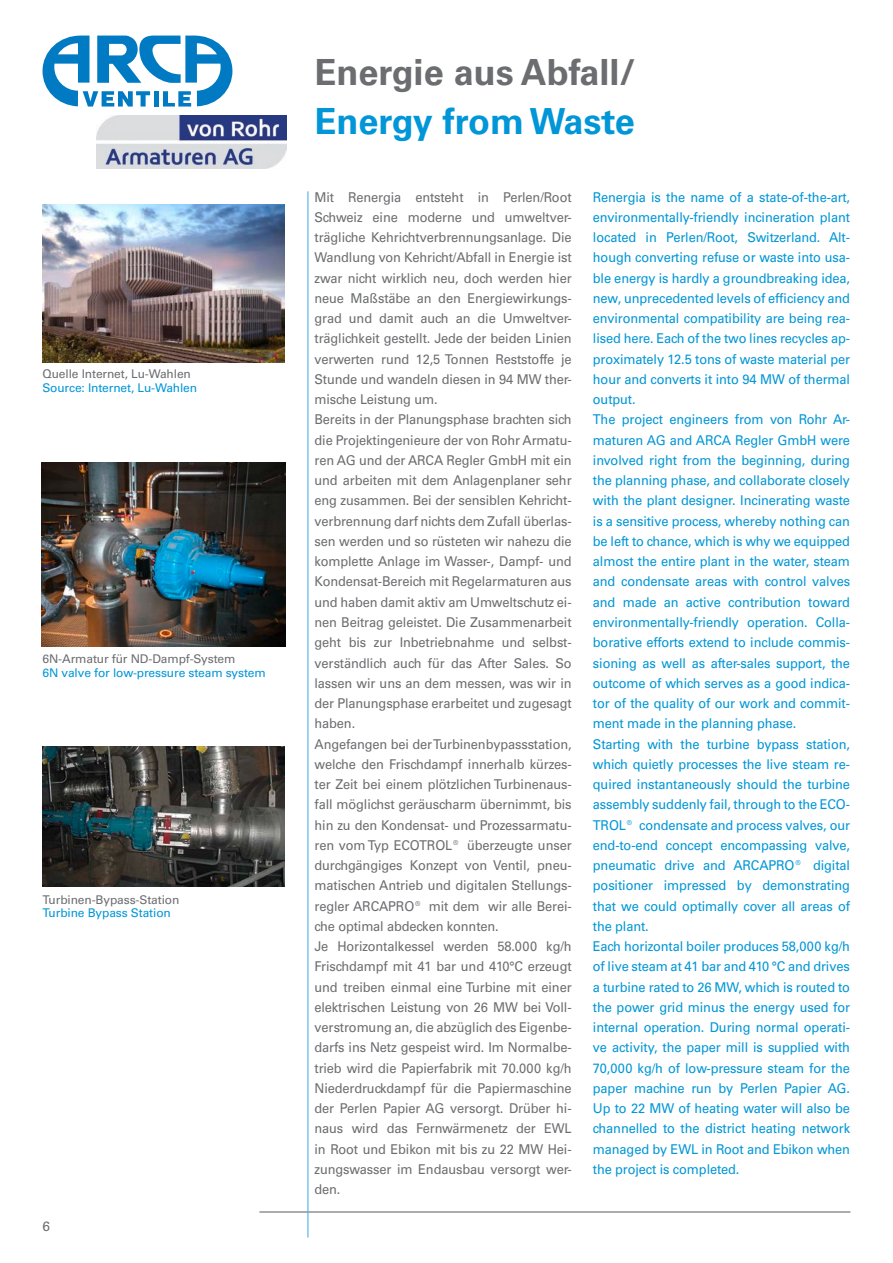
<style>
.page{position:relative;width:893px;height:1263px;background:#fff}
.page>*{position:absolute;margin:0;border:0;box-sizing:border-box;transform-origin:0 0}
.t1{font:700 36px "Univers CE";color:#6c6d70}
.t2{font:700 36px "Univers CE";color:#0196d7}
.t3{font:500 13.5px/20.2px "Univers CE";letter-spacing:-.01em;color:#0196d7;scale:.95 1}
.t4{font:500 13.5px/20.2px "Univers CE";letter-spacing:-.01em;color:#6c6d70;scale:.95 1}
.t5{font:500 13.5px "Univers CE";letter-spacing:-.01em;color:#6c6d70}
.t6{font:500 12px "Univers CE";letter-spacing:-.01em;color:#0196d7}
.t7{font:500 12px "Univers CE";letter-spacing:-.01em;color:#6c6d70}
</style>
<div class="page">
<hr style="left:259px;top:1211px;width:591px;height:1px;background:#6c6d70">
<hr style="left:307px;top:191px;width:1px;height:1046px;background:#56aee1">
<svg style="left:43px;top:35px;width:189px;height:72px"></svg>
<img style="left:43px;top:204px;width:242px;height:159px">
<img style="left:96px;top:116px;width:190px;height:53px">
<img style="left:41px;top:463px;width:245px;height:183px">
<img style="left:43px;top:746px;width:242px;height:140px">
<p class="t7" style="left:43px;top:367px;width:150px">Quelle Internet, Lu-Wahlen</p>
<p class="t6" style="left:43px;top:380px;width:156px">Source: Internet, Lu-Wahlen</p>
<p class="t7" style="left:43px;top:652px;width:194px">6N-Armatur für ND-Dampf-System</p>
<p class="t6" style="left:43px;top:665px;width:225px">6N valve for low-pressure steam system</p>
<p class="t7" style="left:43px;top:892px;width:138px">Turbinen-Bypass-Station</p>
<p class="t6" style="left:43px;top:906px;width:130px">Turbine Bypass Station</p>
<p class="t5" style="left:43px;top:1218px;width:9px">6</p>
<h1 class="t1" style="left:315px;top:51px;width:322px">Energie aus Abfall/</h1>
<h1 class="t2" style="left:315px;top:100px;width:322px">Energy from Waste</h1>
<p class="t4" style="left:315px;top:187px;width:272px">Mit Renergia entsteht in Perlen/Root Schweiz eine moderne und umweltver&shy;trägliche Kehrichtverbrennungsanlage. Die Wandlung von Kehricht/Abfall in Energie ist zwar nicht wirklich neu, doch werden hier neue Maßstäbe an den Energiewirkungs&shy;grad und damit auch an die Umweltver&shy;träglichkeit gestellt. Jede der beiden Linien verwerten rund 12,5 Tonnen Reststoffe je Stunde und wandeln diesen in 94 MW ther&shy;mische Leistung um.<br>Bereits in der Planungsphase brachten sich die Projektingenieure der von Rohr Armatu&shy;ren AG und der ARCA Regler GmbH mit ein und arbeiten mit dem Anlagenplaner sehr eng zusammen. Bei der sensiblen Kehricht&shy;verbrennung darf nichts dem Zufall überlas&shy;sen werden und so rüsteten wir nahezu die komplette Anlage im Wasser-, Dampf- und Kondensat-Bereich mit Regelarmaturen aus und haben damit aktiv am Umweltschutz ei&shy;nen Beitrag geleistet. Die Zusammenarbeit geht bis zur Inbetriebnahme und selbst&shy;verständlich auch für das After Sales. So lassen wir uns an dem messen, was wir in der Planungsphase erarbeitet und zugesagt haben.<br>Angefangen bei der Turbinenbypassstation, welche den Frischdampf innerhalb kürzes&shy;ter Zeit bei einem plötzlichen Turbinenaus&shy;fall möglichst geräuscharm übernimmt, bis hin zu den Kondensat- und Prozessarmatu&shy;ren vom Typ ECOTROL® überzeugte unser durchgängiges Konzept von Ventil, pneu&shy;matischen Antrieb und digitalen Stellungs&shy;regler ARCAPRO® mit dem wir alle Berei&shy;che optimal abdecken konnten.<br>Je Horizontalkessel werden 58.000 kg/h Frischdampf mit 41 bar und 410°C erzeugt und treiben einmal eine Turbine mit einer elektrischen Leistung von 26 MW bei Voll&shy;verstromung an, die abzüglich des Eigenbe&shy;darfs ins Netz gespeist wird. Im Normalbe&shy;trieb wird die Papierfabrik mit 70.000 kg/h Niederdruckdampf für die Papiermaschine der Perlen Papier AG versorgt. Drüber hi&shy;naus wird das Fernwärmenetz der EWL in Root und Ebikon mit bis zu 22 MW Hei&shy;zungswasser im Endausbau versorgt wer&shy;den.</p>
<p class="t3" style="left:593px;top:187px;width:272px">Renergia is the name of a state-of-the-art, environmentally-friendly incineration plant located in Perlen/Root, Switzerland. Alt&shy;hough converting refuse or waste into usa&shy;ble energy is hardly a groundbreaking idea, new, unprecedented levels of efficiency and environmental compatibility are being rea&shy;lised here. Each of the two lines recycles ap&shy;proximately 12.5 tons of waste material per hour and converts it into 94 MW of thermal output.<br>The project engineers from von Rohr Ar&shy;maturen AG and ARCA Regler GmbH were involved right from the beginning, during the planning phase, and collaborate closely with the plant designer. Incinerating waste is a sensitive process, whereby nothing can be left to chance, which is why we equipped almost the entire plant in the water, steam and condensate areas with control valves and made an active contribution toward environmentally-friendly operation. Colla&shy;borative efforts extend to include commis&shy;sioning as well as after-sales support, the outcome of which serves as a good indica&shy;tor of the quality of our work and commit&shy;ment made in the planning phase.<br>Starting with the turbine bypass station, which quietly processes the live steam re&shy;quired instantaneously should the turbine assembly suddenly fail, through to the ECO-TROL® condensate and process valves, our end-to-end concept encompassing valve, pneumatic drive and ARCAPRO® digital positioner impressed by demonstrating that we could optimally cover all areas of the plant.<br>Each horizontal boiler produces 58,000 kg/h of live steam at 41 bar and 410 °C and drives a turbine rated to 26 MW, which is routed to the power grid minus the energy used for internal operation. During normal operati&shy;ve activity, the paper mill is supplied with 70,000 kg/h of low-pressure steam for the paper machine run by Perlen Papier AG.<br>Up to 22 MW of heating water will also be channelled to the district heating network managed by EWL in Root and Ebikon when the project is completed.</p>
</div>
